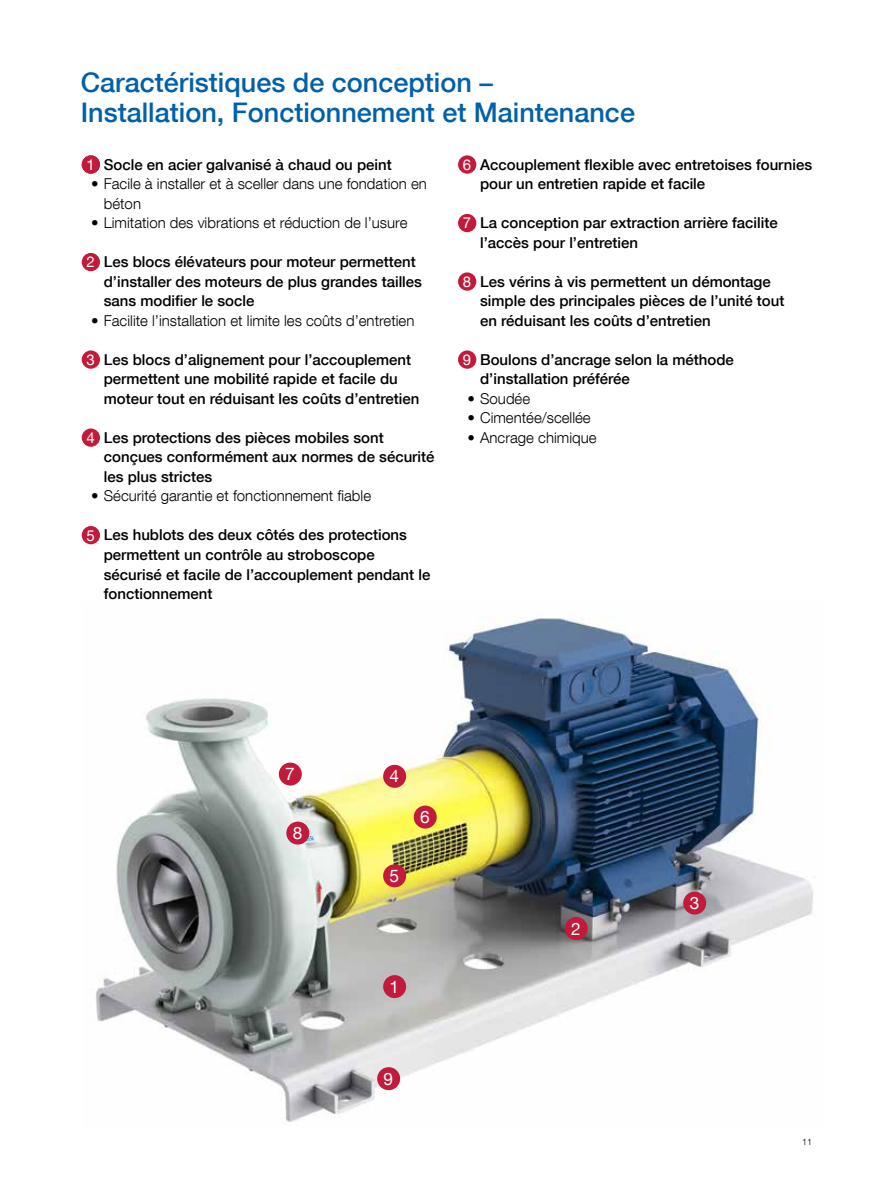
<style>
.page{position:relative;width:893px;height:1191px;background:#fff}
.page>*{position:absolute;margin:0;border:0;box-sizing:border-box;transform-origin:0 0}
.t1{font:500 27px/30px "Helvetica Neue LT Com";color:#0060a9}
.t2{font:17.25px "Helvetica Neue LT Com";color:#fff}
.t3{font:500 15px/19.5px "Helvetica Neue LT Com";color:#000}
.t4{font:300 15px/19.5px "Helvetica Neue LT Com";color:#000}
.t5{font:15px "Helvetica Neue LT Com";color:#fff}
.t6{font:300 9px "Helvetica Neue LT Com";color:#000}
</style>
<div class="page">
<img style="left:95px;top:617px;width:718px;height:505px">
<div style="left:82px;top:155px;width:18px;height:19px;background:#c21a3b;border-radius:50%"></div>
<div style="left:82px;top:253px;width:18px;height:18px;background:#c21a3b;border-radius:50%"></div>
<div style="left:82px;top:350px;width:18px;height:19px;background:#c21a3b;border-radius:50%"></div>
<div style="left:82px;top:428px;width:18px;height:19px;background:#c21a3b;border-radius:50%"></div>
<div style="left:82px;top:526px;width:18px;height:18px;background:#c21a3b;border-radius:50%"></div>
<div style="left:458px;top:155px;width:18px;height:19px;background:#c21a3b;border-radius:50%"></div>
<div style="left:458px;top:214px;width:18px;height:18px;background:#c21a3b;border-radius:50%"></div>
<div style="left:458px;top:272px;width:18px;height:19px;background:#c21a3b;border-radius:50%"></div>
<div style="left:458px;top:350px;width:18px;height:19px;background:#c21a3b;border-radius:50%"></div>
<div style="left:383px;top:975px;width:23px;height:23px;background:#c21a3b;border-radius:50%"></div>
<div style="left:565px;top:917px;width:23px;height:23px;background:#c21a3b;border-radius:50%"></div>
<div style="left:683px;top:891px;width:23px;height:23px;background:#c21a3b;border-radius:50%"></div>
<div style="left:383px;top:765px;width:23px;height:23px;background:#c21a3b;border-radius:50%"></div>
<div style="left:383px;top:864px;width:23px;height:23px;background:#c21a3b;border-radius:50%"></div>
<div style="left:414px;top:805px;width:23px;height:23px;background:#c21a3b;border-radius:50%"></div>
<div style="left:279px;top:762px;width:23px;height:23px;background:#c21a3b;border-radius:50%"></div>
<div style="left:286px;top:821px;width:23px;height:23px;background:#c21a3b;border-radius:50%"></div>
<div style="left:377px;top:1067px;width:23px;height:23px;background:#c21a3b;border-radius:50%"></div>
<h1 class="t1" style="left:81px;top:67px;width:556px">Caractéristiques de conception –<br>Installation, Fonctionnement et Maintenance</h1>
<p class="t3" style="left:91px;top:155px;width:302px">• Socle en acier galvanisé à chaud ou peint</p>
<p class="t4" style="left:104px;top:174px;width:325px;text-indent:-13px">• Facile à installer et à sceller dans une fondation en béton</p>
<p class="t4" style="left:91px;top:213px;width:318px">• Limitation des vibrations et réduction de l’usure</p>
<p class="t3" style="left:104px;top:252px;width:320px;text-indent:-13px">• Les blocs élévateurs pour moteur permettent d’installer des moteurs de plus grandes tailles sans modifier le socle</p>
<p class="t4" style="left:91px;top:310px;width:325px">• Facilite l’installation et limite les coûts d’entretien</p>
<p class="t3" style="left:104px;top:350px;width:317px;text-indent:-13px">• Les blocs d’alignement pour l’accouplement permettent une mobilité rapide et facile du moteur tout en réduisant les coûts d’entretien</p>
<p class="t3" style="left:104px;top:428px;width:332px;text-indent:-13px">• Les protections des pièces mobiles sont conçues conformément aux normes de sécurité les plus strictes</p>
<p class="t4" style="left:91px;top:486px;width:282px">• Sécurité garantie et fonctionnement fiable</p>
<p class="t3" style="left:104px;top:525px;width:328px;text-indent:-13px">• Les hublots des deux côtés des protections permettent un contrôle au stroboscope sécurisé et facile de l’accouplement pendant le fonctionnement</p>
<p class="t3" style="left:480px;top:155px;width:334px;text-indent:-13px">• Accouplement flexible avec entretoises fournies pour un entretien rapide et facile</p>
<p class="t3" style="left:480px;top:213px;width:299px;text-indent:-13px">• La conception par extraction arrière facilite l’accès pour l’entretien</p>
<p class="t3" style="left:480px;top:272px;width:306px;text-indent:-13px">• Les vérins à vis permettent un démontage simple des principales pièces de l’unité tout en réduisant les coûts d’entretien</p>
<p class="t3" style="left:480px;top:350px;width:255px;text-indent:-13px">• Boulons d’ancrage selon la méthode d’installation préférée</p>
<p class="t4" style="left:467px;top:388px;width:64px">• Soudée</p>
<p class="t4" style="left:467px;top:408px;width:125px">• Cimentée/scellée</p>
<p class="t4" style="left:467px;top:427px;width:131px">• Ancrage chimique</p>
<p class="t5" style="left:87px;top:155px;width:10px">1</p>
<p class="t5" style="left:463px;top:155px;width:10px">6</p>
<p class="t5" style="left:463px;top:214px;width:10px">7</p>
<p class="t5" style="left:87px;top:253px;width:10px">2</p>
<p class="t5" style="left:463px;top:272px;width:10px">8</p>
<p class="t5" style="left:87px;top:350px;width:10px">3</p>
<p class="t5" style="left:463px;top:350px;width:10px">9</p>
<p class="t5" style="left:87px;top:428px;width:10px">4</p>
<p class="t5" style="left:87px;top:526px;width:10px">5</p>
<p class="t2" style="left:285px;top:763px;width:11px">7</p>
<p class="t2" style="left:293px;top:822px;width:11px">8</p>
<p class="t2" style="left:390px;top:765px;width:11px">4</p>
<p class="t2" style="left:390px;top:865px;width:11px">5</p>
<p class="t2" style="left:420px;top:806px;width:11px">6</p>
<p class="t2" style="left:390px;top:976px;width:11px">1</p>
<p class="t2" style="left:384px;top:1068px;width:11px">9</p>
<p class="t2" style="left:571px;top:918px;width:11px">2</p>
<p class="t2" style="left:690px;top:892px;width:11px">3</p>
<p class="t6" style="left:802px;top:1136px;width:12px">11</p>
</div>
